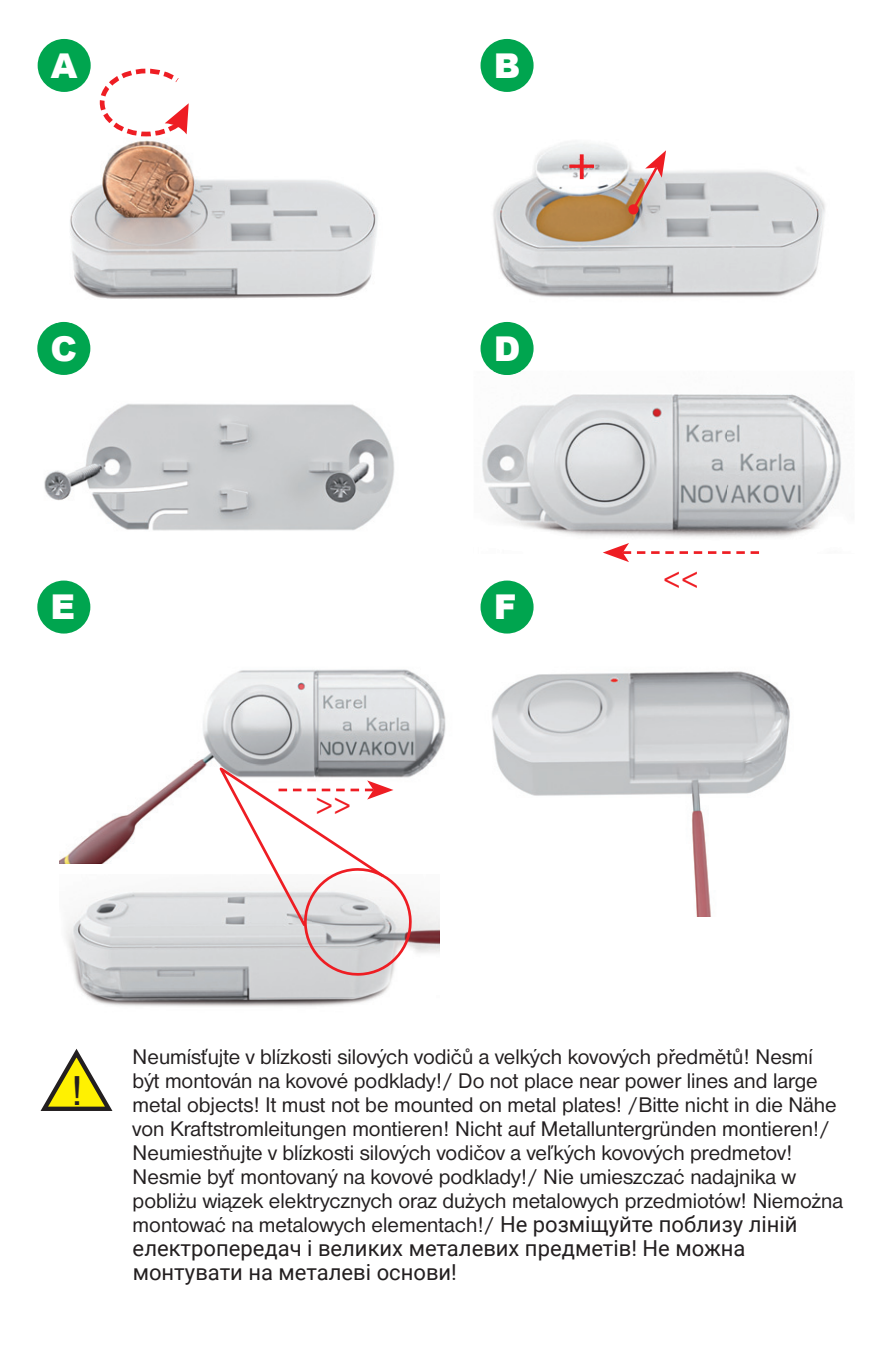
<style>
.page{position:relative;width:889px;height:1345px;background:#fff}
.page>*{position:absolute;margin:0;border:0;box-sizing:border-box;transform-origin:0 0}
.t1{font:700 51.2px "Minion Pro";color:#ee1d23}
.t2{font:40px "Arial";color:#231f20}
.t3{font:900 34px "Arial";color:#fff}
.t4{font:700 32.4px "Minion Pro";color:#ee1d23}
.t5{font:22px/24px "Nimbus Sans DOT";color:#231f20}
.t6{font:22px/24px "Roboto";color:#231f20}
.s1{font-family:"Roboto"}
</style>
<div class="page">
<div style="left:38px;top:39px;width:53px;height:53px;background:#00a54f;border-radius:50%"></div>
<div style="left:480px;top:39px;width:53px;height:53px;background:#00a54f;border-radius:50%"></div>
<div style="left:37px;top:322px;width:53px;height:53px;background:#00a54f;border-radius:50%"></div>
<div style="left:480px;top:322px;width:53px;height:53px;background:#00a54f;border-radius:50%"></div>
<div style="left:37px;top:580px;width:53px;height:53px;background:#00a54f;border-radius:50%"></div>
<div style="left:480px;top:580px;width:53px;height:53px;background:#00a54f;border-radius:50%"></div>
<svg style="left:40px;top:1049px;width:73px;height:62px"></svg>
<img style="left:63px;top:140px;width:315px;height:183px">
<svg style="left:99px;top:68px;width:90px;height:69px"></svg>
<img style="left:493px;top:142px;width:332px;height:156px">
<svg style="left:629px;top:150px;width:36px;height:63px"></svg>
<img style="left:482px;top:394px;width:359px;height:159px">
<img style="left:493px;top:371px;width:28px;height:4px">
<svg style="left:602px;top:543px;width:156px;height:19px"></svg>
<img style="left:44px;top:404px;width:351px;height:127px">
<img style="left:66px;top:889px;width:373px;height:118px">
<img style="left:59px;top:669px;width:387px;height:194px">
<svg style="left:217px;top:765px;width:194px;height:212px"></svg>
<img style="left:491px;top:671px;width:299px;height:245px">
<h3 class="t3" style="left:51px;top:40px;width:28px">A</h3>
<h3 class="t3" style="left:493px;top:40px;width:28px">B</h3>
<h1 class="t1" style="left:566px;top:142px;width:31px">+</h1>
<h3 class="t3" style="left:50px;top:323px;width:28px">C</h3>
<h3 class="t3" style="left:493px;top:323px;width:28px">D</h3>
<h3 class="t3" style="left:50px;top:582px;width:26px">E</h3>
<h3 class="t3" style="left:493px;top:582px;width:24px">F</h3>
<h3 class="t4" style="left:315px;top:791px;width:37px">&gt;&gt;</h3>
<h2 class="t2" style="left:72px;top:1068px;width:13px">!</h2>
<p class="t5" style="left:133px;top:1046px;width:711px">Neumísťujte v blízkosti silových vodičů a velkých kovových předmětů! Nesmí být montován na kovové podklady!/ Do not place near power lines and large metal objects! It must not be mounted on metal plates! /Bitte nicht in die Nähe von Kraftstromleitungen montieren! Nicht auf Metalluntergründen montieren!/ Neumiestňujte v blízkosti silových vodičov a veľkých kovových predmetov!<br>Nesmie byť montovaný na kovové podklady!/ Nie umieszczać nadajnika w pobliżu wiązek elektrycznych oraz dużych metalowych przedmiotów! Niemożna montować na metalowych elementach!/ <span class="s1">Не розміщуйте поблизу ліній</span></p>
<p class="t6" style="left:133px;top:1236px;width:614px">електропередач і великих металевих предметів! Не можна монтувати на металеві основи!</p>
</div>
